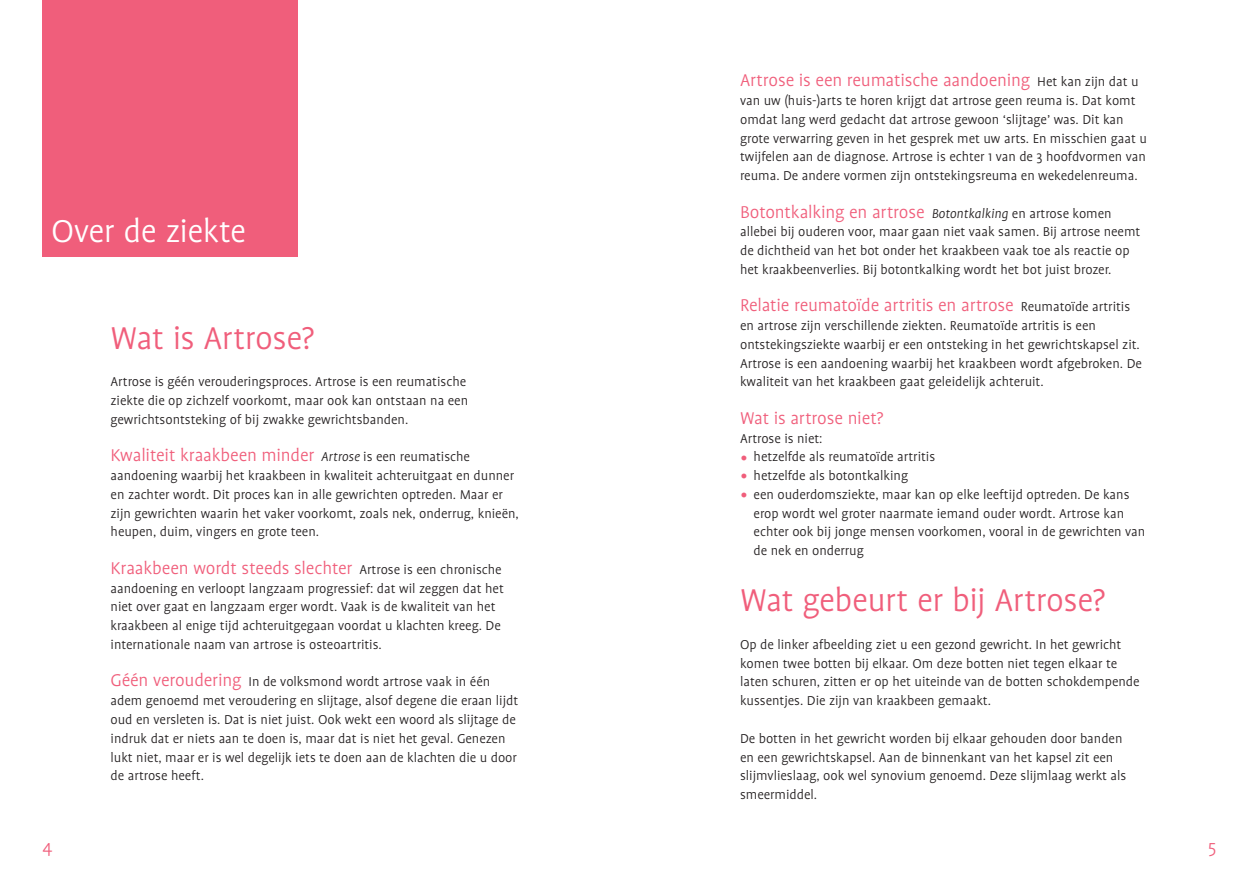
<style>
.page{position:relative;width:1259px;height:893px;background:#fff}
.page>*{position:absolute;margin:0;border:0;box-sizing:border-box;transform-origin:0 0}
.t1{font:300 36px "Profile OT";letter-spacing:-.015em;color:#f05e7b}
.t2{font:300 36px "Profile OT";letter-spacing:-.015em;color:#fff}
.t3{font:300 19.5px "Profile OT";letter-spacing:-.01em;color:#f05e7b}
.t4{font:300 14.7px/18.8px "Profile OT";color:#231f20}
.s1{font-style:italic;font-size:14.7px;color:#231f20}
.s2{font-size:14.7px;color:#231f20}
.s3{font-size:19.5px;color:#f05e7b}
.s4{font-size:24px;color:#f05e7b}
</style>
<div class="page">
<div style="left:43px;top:0;width:255px;height:256px;background:#f05e7b"></div>
<h1 class="t2" style="left:51px;top:210px;width:196px">Over de ziekte</h1>
<h1 class="t1" style="left:111px;top:318px;width:205px">Wat is Artrose?</h1>
<p class="t4" style="left:111px;top:373px;width:359px">Artrose is géén verouderingsproces. Artrose is een reumatische ziekte die op zichzelf voorkomt, maar ook kan ontstaan na een gewrichtsontsteking of bij zwakke gewrichtsbanden.</p>
<h2 class="t3" style="left:111px;top:444px;width:361px">Kwaliteit kraakbeen minder <span class="s1">Artrose</span> <span class="s2">is een reumatische</span></h2>
<p class="t4" style="left:111px;top:467px;width:410px">aandoening waarbij het kraakbeen in kwaliteit achteruitgaat en dunner en zachter wordt. Dit proces kan in alle gewrichten optreden. Maar er zijn gewrichten waarin het vaker voorkomt, zoals nek, onderrug, knieën, heupen, duim, vingers en grote teen.</p>
<h2 class="t3" style="left:111px;top:557px;width:392px">Kraakbeen wordt steeds slechter <span class="s2">Artrose is een chronische</span></h2>
<p class="t4" style="left:111px;top:579px;width:395px">aandoening en verloopt langzaam progressief: dat wil zeggen dat het niet over gaat en langzaam erger wordt. Vaak is de kwaliteit van het kraakbeen al enige tijd achteruitgegaan voordat u klachten kreeg. De internationale naam van artrose is osteoartritis.</p>
<p class="t4" style="left:111px;top:673px;width:409px"><span class="s3">Géén veroudering</span> In de volksmond wordt artrose vaak in één adem genoemd met veroudering en slijtage, alsof degene die eraan lijdt oud en versleten is. Dat is niet juist. Ook wekt een woord als slijtage de indruk dat er niets aan te doen is, maar dat is niet het geval. Genezen lukt niet, maar er is wel degelijk iets te doen aan de klachten die u door de artrose heeft.</p>
<h2 class="t3" style="left:740px;top:69px;width:400px">Artrose is een reumatische aandoening <span class="s2">Het kan zijn dat u</span></h2>
<p class="t4" style="left:740px;top:92px;width:408px">van uw (huis-)arts te horen krijgt dat artrose geen reuma is. Dat komt omdat lang werd gedacht dat artrose gewoon ‘slijtage’ was. Dit kan grote verwarring geven in het gesprek met uw arts. En misschien gaat u twijfelen aan de diagnose. Artrose is echter 1 van de 3 hoofdvormen van reuma. De andere vormen zijn ontstekingsreuma en wekedelenreuma.</p>
<h2 class="t3" style="left:740px;top:201px;width:373px">Botontkalking en artrose <span class="s1">Botontkalking</span> <span class="s2">en artrose komen</span></h2>
<p class="t4" style="left:740px;top:223px;width:402px">allebei bij ouderen voor, maar gaan niet vaak samen. Bij artrose neemt de dichtheid van het bot onder het kraakbeen vaak toe als reactie op het kraakbeenverlies. Bij botontkalking wordt het bot juist brozer.</p>
<h2 class="t3" style="left:740px;top:294px;width:392px">Relatie reumatoïde artritis en artrose <span class="s2">Reumatoïde artritis</span></h2>
<p class="t4" style="left:740px;top:317px;width:403px">en artrose zijn verschillende ziekten. Reumatoïde artritis is een ontstekingsziekte waarbij er een ontsteking in het gewrichtskapsel zit.<br>Artrose is een aandoening waarbij het kraakbeen wordt afgebroken. De kwaliteit van het kraakbeen gaat geleidelijk achteruit.</p>
<h2 class="t3" style="left:740px;top:407px;width:145px">Wat is artrose niet?</h2>
<p class="t4" style="left:740px;top:429px;width:84px">Artrose is niet:</p>
<p class="t4" style="left:740px;top:448px;width:197px"><span class="s4">•</span> hetzelfde als reumatoïde artritis</p>
<p class="t4" style="left:740px;top:467px;width:170px"><span class="s4">•</span> hetzelfde als botontkalking</p>
<p class="t4" style="left:753px;top:485px;width:393px;text-indent:-13px"><span class="s4">•</span> een ouderdomsziekte, maar kan op elke leeftijd optreden. De kans erop wordt wel groter naarmate iemand ouder wordt. Artrose kan echter ook bij jonge mensen voorkomen, vooral in de gewrichten van de nek en onderrug</p>
<h1 class="t1" style="left:740px;top:580px;width:367px">Wat gebeurt er bij Artrose?</h1>
<p class="t4" style="left:740px;top:635px;width:401px">Op de linker afbeelding ziet u een gezond gewricht. In het gewricht komen twee botten bij elkaar. Om deze botten niet tegen elkaar te laten schuren, zitten er op het uiteinde van de botten schokdempende kussentjes. Die zijn van kraakbeen gemaakt.</p>
<p class="t4" style="left:740px;top:729px;width:388px">De botten in het gewricht worden bij elkaar gehouden door banden en een gewrichtskapsel. Aan de binnenkant van het kapsel zit een slijmvlieslaag, ook wel synovium genoemd. Deze slijmlaag werkt als smeermiddel.</p>
<h2 class="t3" style="left:43px;top:836px;width:11px">4</h2>
<h2 class="t3" style="left:1208px;top:836px;width:10px">5</h2>
</div>
